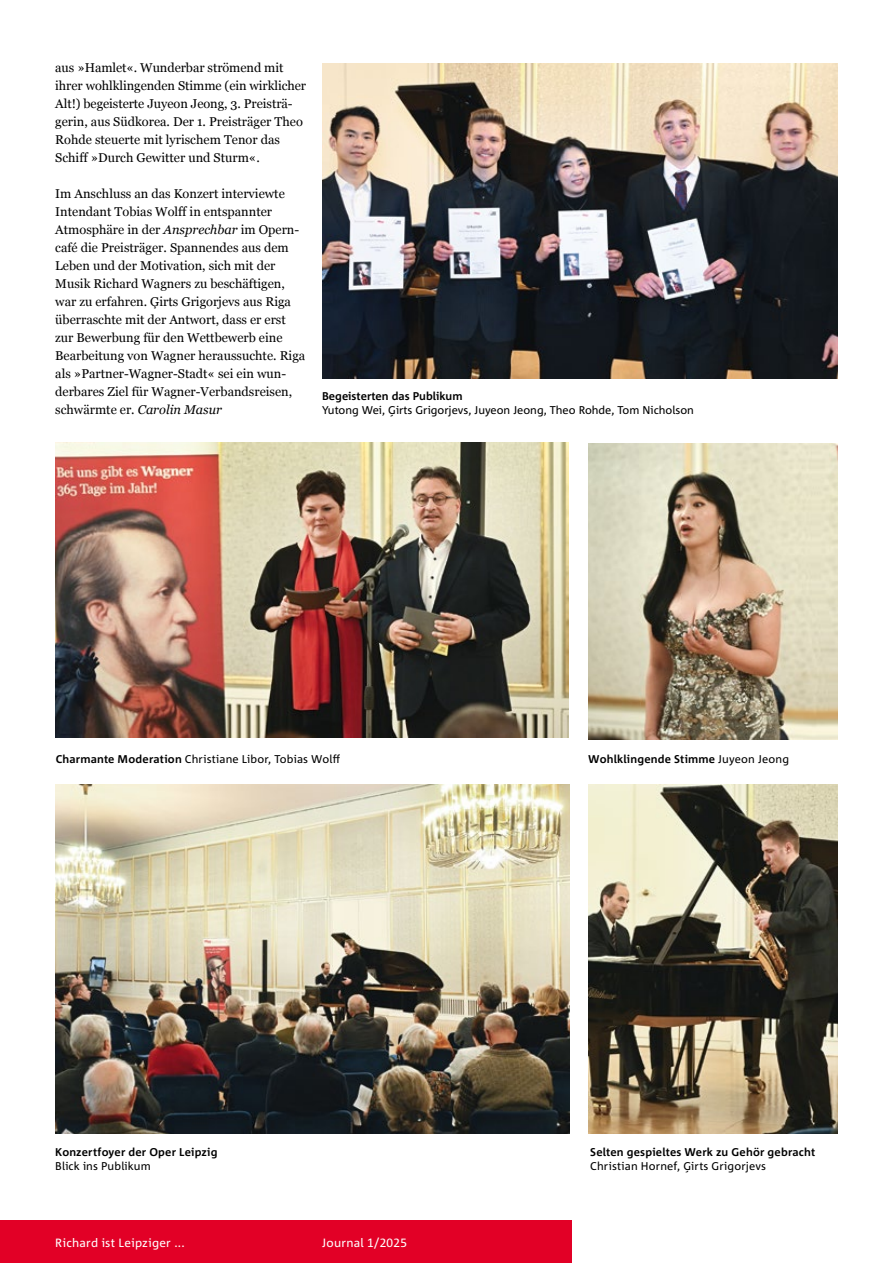
<style>
.page{position:relative;width:893px;height:1263px;background:#fff}
.page>*{position:absolute;margin:0;border:0;box-sizing:border-box;transform-origin:0 0}
.t1{font:12.75px/18px "Georgia";color:#000}
.t2{font:12px "Corpid C1";letter-spacing:.02em;color:#fff}
.t3{font:11.25px "Corpid C1";letter-spacing:.01em;color:#000}
.t4{font:700 11.25px "Corpid C1";letter-spacing:.015em;color:#000}
.s1{font-style:italic}
.s2{font-weight:700}
.s3{font-weight:400}
</style>
<div class="page">
<div style="left:0;top:1220px;width:571px;height:43px;background:#e20026"></div>
<img style="left:323px;top:63px;width:514px;height:315px">
<img style="left:589px;top:784px;width:249px;height:349px">
<img style="left:55px;top:442px;width:514px;height:296px">
<img style="left:589px;top:443px;width:249px;height:297px">
<img style="left:55px;top:784px;width:515px;height:349px">
<p class="t1" style="left:55px;top:58px;width:252px">aus »Hamlet«. Wunderbar strömend mit ihrer wohlklingenden Stimme (ein wirklicher Alt!) begeisterte Juyeon Jeong, 3. Preisträ&shy;gerin, aus Südkorea. Der 1. Preisträger Theo Rohde steuerte mit lyrischem Tenor das Schiff »Durch Gewitter und Sturm«.</p>
<p class="t1" style="left:55px;top:184px;width:251px">Im Anschluss an das Konzert interviewte Intendant Tobias Wolff in entspannter Atmosphäre in der <span class="s1">Ansprechbar</span> im Opern&shy;café die Preisträger. Spannendes aus dem Leben und der Motivation, sich mit der Musik Richard Wagners zu beschäftigen, war zu erfahren. Ģirts Grigorjevs aus Riga überraschte mit der Antwort, dass er erst zur Bewerbung für den Wettbewerb eine Bearbeitung von Wagner heraussuchte. Riga als »Partner-Wagner-Stadt« sei ein wun&shy;derbares Ziel für Wagner-Verbandsreisen, schwärmte er. <span class="s1">Carolin Masur</span></p>
<p class="t4" style="left:322px;top:389px;width:142px">Begeisterten das Publikum</p>
<p class="t3" style="left:322px;top:403px;width:373px">Yutong Wei, Ģirts Grigorjevs, Juyeon Jeong, Theo Rohde, Tom Nicholson</p>
<p class="t3" style="left:56px;top:752px;width:286px"><span class="s2">Charmante Moderation</span> Christiane Libor, Tobias Wolff</p>
<p class="t4" style="left:55px;top:1145px;width:164px">Konzertfoyer der Oper Leipzig</p>
<p class="t3" style="left:55px;top:1158px;width:97px">Blick ins Publikum</p>
<p class="t2" style="left:55px;top:1235px;width:131px">Richard ist Leipziger ...</p>
<p class="t2" style="left:322px;top:1235px;width:86px">Journal 1/2025</p>
<p class="t4" style="left:588px;top:752px;width:202px">Wohlklingende Stimme <span class="s3">Juyeon Jeong</span></p>
<p class="t4" style="left:590px;top:1145px;width:227px">Selten gespieltes Werk zu Gehör gebracht</p>
<p class="t3" style="left:590px;top:1158px;width:177px">Christian Hornef, Ģirts Grigorjevs</p>
</div>
